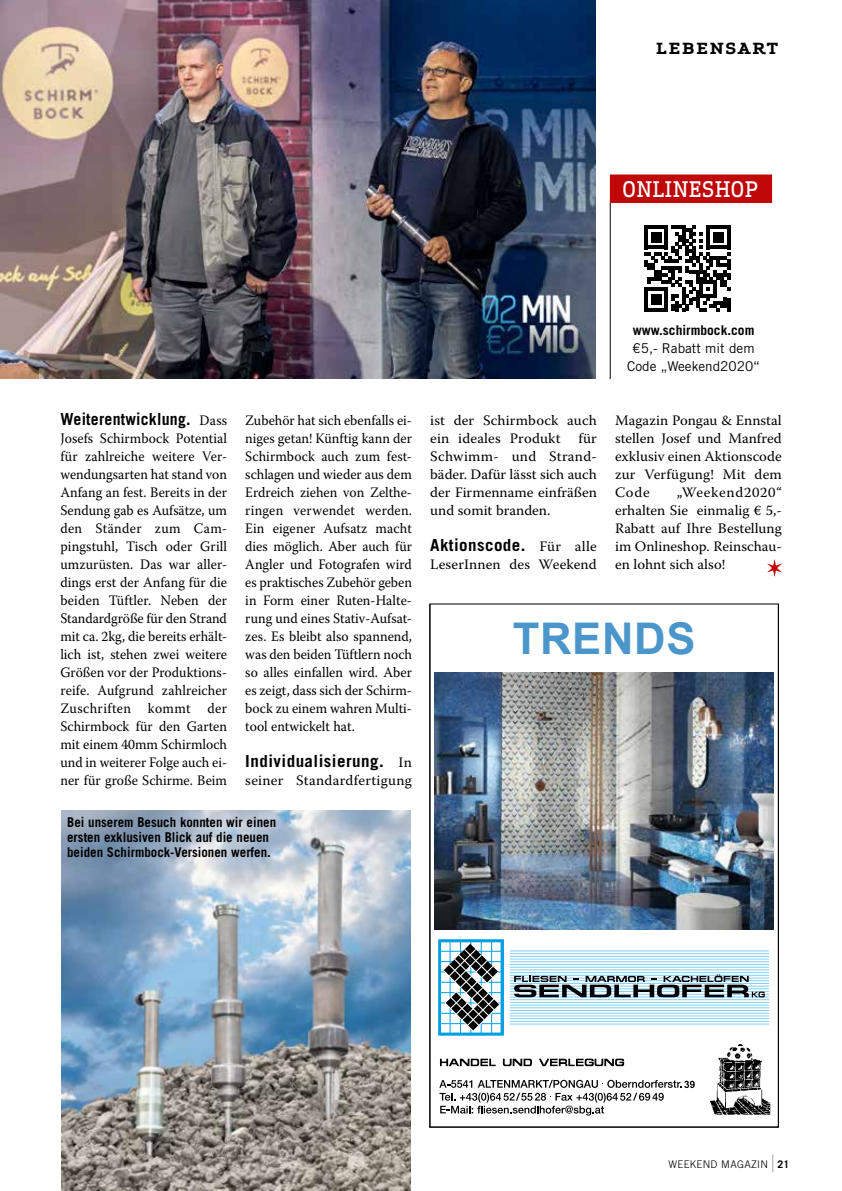
<style>
.page{position:relative;width:842px;height:1191px;background:#fff}
.page>*{position:absolute;margin:0;border:0;box-sizing:border-box;transform-origin:0 0}
.t1{font:700 43.65px "Arial";letter-spacing:.015em;color:#4a96cb}
.t2{font:700 24px "Trade Gothic LT Std";color:#b1b2b3;scale:.4 1}
.t3{font:500 21px "Apex Serif";letter-spacing:.02em;color:#fff;scale:.95 1}
.t4{font:700 16.65px "Trade Gothic LT Std";letter-spacing:.025em;color:#000}
.t5{font:700 16.65px "Trade Gothic LT Std";letter-spacing:.025em;color:#000;scale:.95 1}
.t6{font:700 15px "Apex Serif";letter-spacing:.1em;color:#000;scale:1.2 1}
.t7{font:14.4px/18px "Warnock Pro";color:#000;text-align:justify;scale:.95 1}
.t8{font:14.4px/18px "Warnock Pro";color:#000;text-align:justify}
.t9{font:14.4px "Warnock Pro";letter-spacing:.02em;color:#000}
.t10{font:700 13.5px/15px "Trade Gothic LT Std";color:#000;scale:.96 1}
.t11{font:13.5px/18px "Trade Gothic LT Std";color:#000;text-align:center}
.t12{font:700 13.5px "Trade Gothic LT Std";color:#000}
.t13{font:300 10.5px "Trade Gothic LT Std";letter-spacing:.03em;color:#000}
.t14{font:700 10.5px "Trade Gothic LT Std";color:#000}
.s1{font-family:"Warnock Pro";font-weight:400;font-size:14.4px}
</style>
<div class="page">
<svg style="left:767px;top:559px;width:15px;height:18px"></svg>
<img style="left:61px;top:810px;width:349px;height:381px">
<img style="left:1px;top:0;width:594px;height:379px">
<svg style="left:434px;top:672px;width:340px;height:444px"></svg>
<hr style="left:510px;top:950px;width:259px;height:1px;background:#82d0f5">
<hr style="left:510px;top:953px;width:259px;height:1px;background:#82d0f5">
<hr style="left:510px;top:956px;width:259px;height:1px;background:#82d0f5">
<hr style="left:510px;top:958px;width:259px;height:1px;background:#82d0f5">
<hr style="left:510px;top:961px;width:259px;height:1px;background:#82d0f5">
<hr style="left:510px;top:964px;width:259px;height:1px;background:#82d0f5">
<hr style="left:510px;top:967px;width:259px;height:1px;background:#82d0f5">
<hr style="left:510px;top:969px;width:259px;height:1px;background:#82d0f5">
<hr style="left:510px;top:972px;width:259px;height:1px;background:#82d0f5">
<hr style="left:510px;top:975px;width:259px;height:1px;background:#82d0f5">
<hr style="left:510px;top:977px;width:259px;height:1px;background:#82d0f5">
<hr style="left:510px;top:980px;width:259px;height:1px;background:#82d0f5">
<hr style="left:510px;top:983px;width:259px;height:1px;background:#82d0f5">
<hr style="left:510px;top:985px;width:259px;height:1px;background:#82d0f5">
<hr style="left:510px;top:988px;width:259px;height:1px;background:#82d0f5">
<hr style="left:510px;top:991px;width:259px;height:1px;background:#82d0f5">
<hr style="left:510px;top:994px;width:259px;height:1px;background:#82d0f5">
<hr style="left:510px;top:996px;width:259px;height:1px;background:#82d0f5">
<hr style="left:510px;top:999px;width:259px;height:1px;background:#82d0f5">
<hr style="left:510px;top:1002px;width:259px;height:1px;background:#82d0f5">
<hr style="left:510px;top:1004px;width:259px;height:1px;background:#82d0f5">
<hr style="left:510px;top:1007px;width:259px;height:1px;background:#82d0f5">
<hr style="left:510px;top:1010px;width:259px;height:1px;background:#82d0f5">
<hr style="left:510px;top:1013px;width:259px;height:1px;background:#82d0f5">
<hr style="left:510px;top:1015px;width:259px;height:1px;background:#82d0f5">
<hr style="left:510px;top:1018px;width:259px;height:1px;background:#82d0f5">
<hr style="left:510px;top:1021px;width:259px;height:1px;background:#82d0f5">
<hr style="left:510px;top:1023px;width:259px;height:1px;background:#82d0f5">
<div style="left:438px;top:939px;width:65px;height:96px;border:3px solid #009ee3"></div>
<hr style="left:450px;top:941px;width:1px;height:93px;background:#009ee3">
<hr style="left:460px;top:941px;width:1px;height:93px;background:#009ee3">
<hr style="left:471px;top:941px;width:1px;height:93px;background:#009ee3">
<hr style="left:481px;top:941px;width:1px;height:93px;background:#009ee3">
<hr style="left:491px;top:941px;width:1px;height:93px;background:#009ee3">
<hr style="left:440px;top:951px;width:62px;height:1px;background:#009ee3">
<hr style="left:440px;top:961px;width:62px;height:1px;background:#009ee3">
<hr style="left:440px;top:971px;width:62px;height:1px;background:#009ee3">
<hr style="left:440px;top:982px;width:62px;height:1px;background:#009ee3">
<hr style="left:440px;top:992px;width:62px;height:1px;background:#009ee3">
<hr style="left:440px;top:1002px;width:62px;height:1px;background:#009ee3">
<hr style="left:440px;top:1013px;width:62px;height:1px;background:#009ee3">
<hr style="left:440px;top:1023px;width:62px;height:1px;background:#009ee3">
<svg style="left:442px;top:943px;width:60px;height:89px"></svg>
<svg style="left:514px;top:974px;width:251px;height:23px"></svg>
<svg style="left:440px;top:1058px;width:56px;height:8px"></svg>
<svg style="left:503px;top:1058px;width:29px;height:8px"></svg>
<svg style="left:539px;top:1058px;width:85px;height:8px"></svg>
<img style="left:709px;top:1043px;width:61px;height:71px">
<svg style="left:439px;top:1079px;width:256px;height:36px"></svg>
<img style="left:435px;top:673px;width:339px;height:256px">
<div style="left:610px;top:174px;width:162px;height:29px;background:#c00808"></div>
<hr style="left:610px;top:203px;width:1px;height:176px;background:#000">
<svg style="left:644px;top:225px;width:86px;height:86px"></svg>
<hr style="left:727px;top:297px;width:3px;height:14px;background:#000">
<p class="t6" style="left:656px;top:39px;width:103px">LEBENSART</p>
<h3 class="t3" style="left:623px;top:175px;width:144px">ONLINESHOP</h3>
<p class="t5" style="left:60px;top:408px;width:177px">Weiterentwicklung. <span class="s1">Dass</span></p>
<p class="t7" style="left:60px;top:429px;width:177px">Josefs Schirmbock Potential für zahlreiche weitere Ver&shy;wendungsarten hat stand von Anfang an fest. Bereits in der Sendung gab es Aufsätze, um den Ständer zum Cam&shy;pingstuhl, Tisch oder Grill umzurüsten. Das war aller&shy;dings erst der Anfang für die beiden Tüftler. Neben der Standardgröße für den Strand mit ca. 2kg, die bereits erhält&shy;lich ist, stehen zwei weitere Größen vor der Produktions&shy;reife. Aufgrund zahlreicher Zuschriften kommt der Schirmbock für den Garten mit einem 40mm Schirmloch und in weiterer Folge auch ei&shy;ner für große Schirme. Beim</p>
<p class="t7" style="left:245px;top:411px;width:177px">Zubehör hat sich ebenfalls ei&shy;niges getan! Künftig kann der Schirmbock auch zum fest&shy;schlagen und wieder aus dem Erdreich ziehen von Zelthe&shy;ringen verwendet werden.<br>Ein eigener Aufsatz macht dies möglich. Aber auch für Angler und Fotografen wird es praktisches Zubehör geben in Form einer Ruten-Halte&shy;rung und eines Stativ-Aufsat&shy;zes. Es bleibt also spannend, was den beiden Tüftlern noch so alles einfallen wird. Aber es zeigt, dass sich der Schirm&shy;bock zu einem wahren Multi&shy;tool entwickelt hat.</p>
<p class="t4" style="left:245px;top:750px;width:168px">Individualisierung. <span class="s1">In</span></p>
<p class="t9" style="left:245px;top:771px;width:168px">seiner Standardfertigung</p>
<p class="t10" style="left:67px;top:814px;width:219px">Bei unserem Besuch konnten wir einen ersten exklusiven Blick auf die neuen beiden Schirmbock-Versionen werfen.</p>
<p class="t8" style="left:430px;top:411px;width:168px">ist der Schirmbock auch ein ideales Produkt für Schwimm- und Strand&shy;bäder. Dafür lässt sich auch der Firmenname einfräßen und somit branden.</p>
<p class="t4" style="left:430px;top:534px;width:168px">Aktionscode. <span class="s1">Für alle</span></p>
<p class="t8" style="left:430px;top:555px;width:168px">LeserInnen des Weekend</p>
<p class="t12" style="left:633px;top:322px;width:123px">www.schirmbock.com</p>
<p class="t11" style="left:627px;top:339px;width:134px">€5,- Rabatt mit dem<br>Code „Weekend2020“</p>
<p class="t8" style="left:615px;top:411px;width:168px">Magazin Pongau &amp; Ennstal stellen Josef und Manfred exklusiv einen Aktionscode zur Verfügung! Mit dem Code</p>
<p class="t8" style="left:615px;top:483px;width:168px;text-indent:62px">„Weekend2020“ erhalten Sie einmalig € 5,- Rabatt auf Ihre Bestellung im Onlineshop. Reinschau&shy;en lohnt sich also!</p>
<h1 class="t1" style="left:513px;top:610px;width:184px">TRENDS</h1>
<p class="t13" style="left:668px;top:1157px;width:101px">WEEKEND MAGAZIN</p>
<h2 class="t2" style="left:772px;top:1148px;width:7px">|</h2>
<p class="t14" style="left:777px;top:1157px;width:13px">21</p>
</div>
